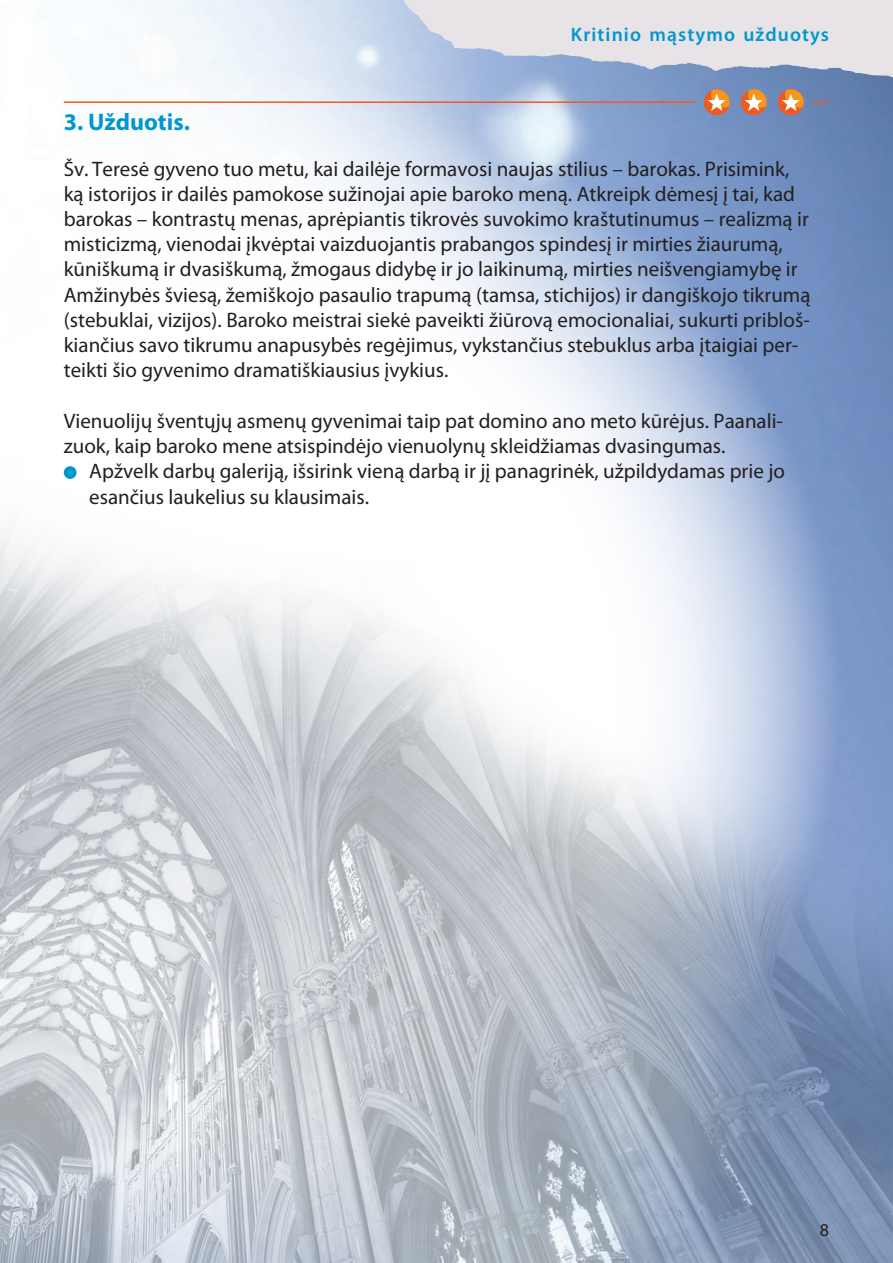
<style>
.page{position:relative;width:893px;height:1263px;background:#fff}
.page>*{position:absolute;margin:0;border:0;box-sizing:border-box;transform-origin:0 0}
.Įprastasis__tinklapi{font:700 24px "Myriad Pro";color:#0097cf}
.Įprastasis{font:21px/25.2px "Myriad Pro";color:#231f20}
.uzduotis{font:600 19.5px "Myriad Pro";letter-spacing:.06em;color:#0097cf}
.Įprastasis-2{font:18px "Myriad Pro";color:#231f20}
</style>
<div class="page">
<img style="left:0;top:0;width:893px;height:1262px">
<div style="left:64px;top:466px;width:13px;height:13px;background:#0097cf;border-radius:50%"></div>
<div style="left:704px;top:89px;width:26px;height:26px;background:#f15921;border-radius:50%"></div>
<svg style="left:708px;top:89px;width:22px;height:22px"></svg>
<div style="left:741px;top:89px;width:26px;height:26px;background:#f15921;border-radius:50%"></div>
<svg style="left:745px;top:89px;width:22px;height:22px"></svg>
<div style="left:778px;top:89px;width:26px;height:26px;background:#f15921;border-radius:50%"></div>
<svg style="left:782px;top:89px;width:22px;height:22px"></svg>
<hr style="left:64px;top:101px;width:631px;height:2px;background:#f15921">
<svg style="left:812px;top:101px;width:17px;height:2px"></svg>
<svg style="left:403px;top:0;width:490px;height:77px;background:#d4d6e1"></svg>
<p class="Įprastasis__tinklapi" style="left:64px;top:106px;width:128px">3. Užduotis.</p>
<p class="uzduotis" style="left:571px;top:23px;width:260px">Kritinio mąstymo užduotys</p>
<p class="Įprastasis" style="left:64px;top:155px;width:748px">Šv. Teresė gyveno tuo metu, kai dailėje formavosi naujas stilius – barokas. Prisimink, ką istorijos ir dailės pamokose sužinojai apie baroko meną. Atkreipk dėmesį į tai, kad barokas – kontrastų menas, aprėpiantis tikrovės suvokimo kraštutinumus – realizmą ir misticizmą, vienodai įkvėptai vaizduojantis prabangos spindesį ir mirties žiaurumą, kūniškumą ir dvasiškumą, žmogaus didybę ir jo laikinumą, mirties neišvengiamybę ir Amžinybės šviesą, žemiškojo pasaulio trapumą (tamsa, stichijos) ir dangiškojo tikrumą (stebuklai, vizijos). Baroko meistrai siekė paveikti žiūrovą emocionaliai, sukurti pribloš&shy;kiančius savo tikrumu anapusybės regėjimus, vykstančius stebuklus arba įtaigiai per&shy;teikti šio gyvenimo dramatiškiausius įvykius.</p>
<p class="Įprastasis" style="left:64px;top:407px;width:721px">Vienuolijų šventųjų asmenų gyvenimai taip pat domino ano meto kūrėjus. Paanali&shy;zuok, kaip baroko mene atsispindėjo vienuolynų skleidžiamas dvasingumas.</p>
<p class="Įprastasis" style="left:89px;top:458px;width:697px">Apžvelk darbų galeriją, išsirink vieną darbą ir jį panagrinėk, užpildydamas prie jo esančius laukelius su klausimais.</p>
<p class="Įprastasis-2" style="left:820px;top:1219px;width:11px">8</p>
</div>
